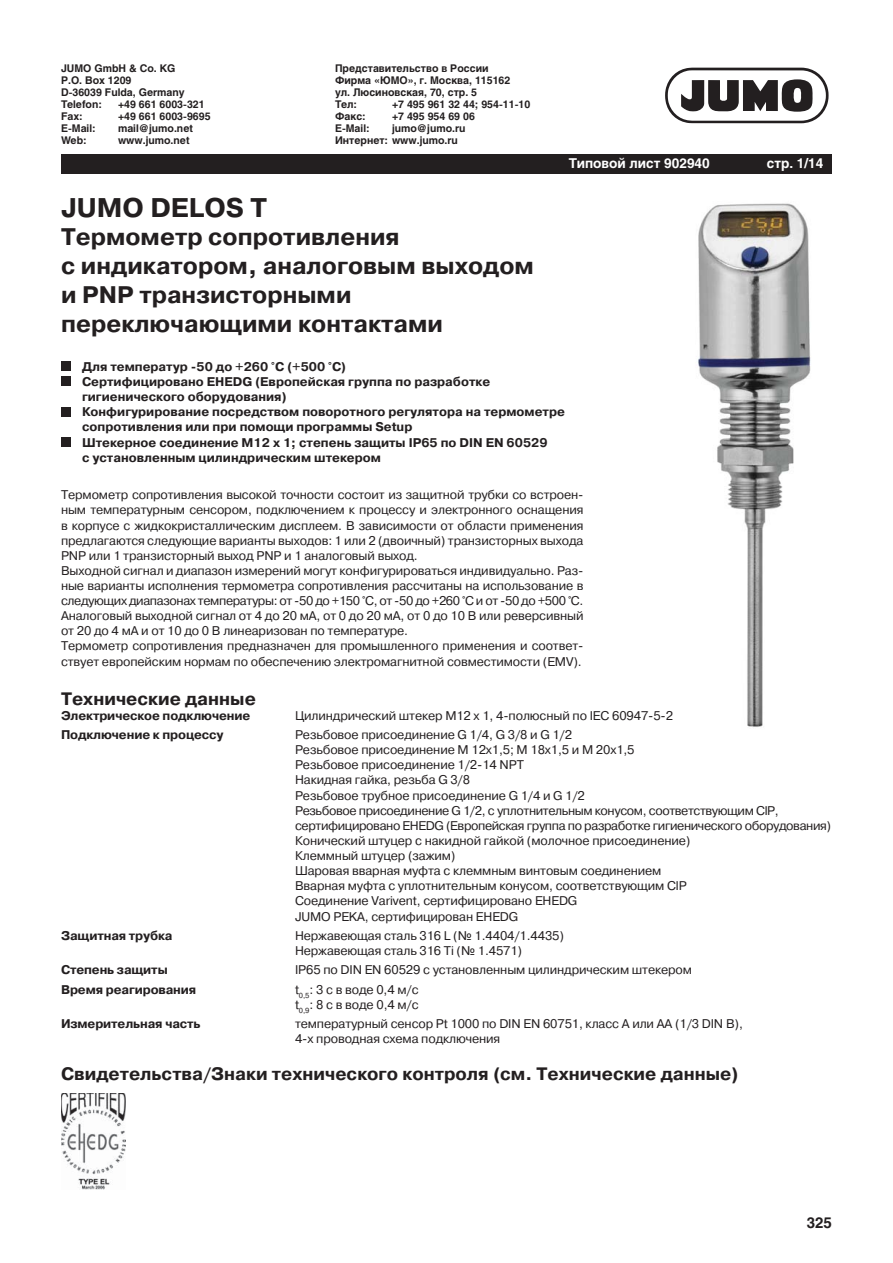
<style>
.page{position:relative;width:893px;height:1263px;background:#fff}
.page>*{position:absolute;margin:0;border:0;box-sizing:border-box;transform-origin:0 0}
.t1{font:700 27px "Pragmatica C";color:#231f20}
.t2{font:700 24px/28.8px "Pragmatica C";color:#231f20}
.t3{font:700 18px "Pragmatica C";color:#231f20}
.t4{font:700 15px "Helios";color:#231f20}
.t5{font:700 13.5px "Helios";color:#fff}
.t6{font:12.6px/15.1px "Pragmatica C";letter-spacing:-.01em;color:#231f20}
.t7{font:700 12.6px/15.1px "Pragmatica C";color:#231f20}
.t8{font:700 10.5px/12px "Helios";color:#231f20}
</style>
<div class="page">
<svg style="left:665px;top:67px;width:164px;height:57px"></svg>
<div style="left:61px;top:154px;width:771px;height:20px;background:#231f20"></div>
<div style="left:61px;top:362px;width:9px;height:9px;background:#231f20"></div>
<div style="left:61px;top:377px;width:9px;height:9px;background:#231f20"></div>
<div style="left:61px;top:407px;width:9px;height:9px;background:#231f20"></div>
<div style="left:61px;top:437px;width:9px;height:9px;background:#231f20"></div>
<img style="left:61px;top:1093px;width:64px;height:96px">
<img style="left:698px;top:203px;width:113px;height:524px">
<p class="t8" style="left:61px;top:63px;width:125px">JUMO GmbH &amp; Co. KG<br>P.O. Box 1209<br>D-36039 Fulda, Germany<br>Telefon:</p>
<p class="t8" style="left:118px;top:99px;width:88px">+49 661 6003-321</p>
<p class="t8" style="left:335px;top:63px;width:177px">Представительство в России<br>Фирма «ЮМО», г. Москва, 115162 ул. Люсиновская, 70, стр. 5<br>Тел:</p>
<p class="t8" style="left:392px;top:99px;width:140px">+7 495 961 32 44; 954-11-10</p>
<p class="t8" style="left:61px;top:111px;width:23px">Fax:</p>
<p class="t8" style="left:118px;top:111px;width:94px">+49 661 6003-9695</p>
<p class="t8" style="left:61px;top:123px;width:36px">E-Mail:</p>
<p class="t8" style="left:118px;top:123px;width:76px">mail@jumo.net</p>
<p class="t8" style="left:61px;top:135px;width:27px">Web:</p>
<p class="t8" style="left:118px;top:135px;width:73px">www.jumo.net</p>
<p class="t8" style="left:335px;top:111px;width:32px">Факс:</p>
<p class="t8" style="left:392px;top:111px;width:84px">+7 495 954 69 06</p>
<p class="t8" style="left:335px;top:123px;width:36px">E-Mail:</p>
<p class="t8" style="left:335px;top:123px;width:132px;text-indent:57px">jumo@jumo.ru<br>Интернет: www.jumo.ru</p>
<p class="t5" style="left:569px;top:158px;width:143px">Типовой лист 902940</p>
<p class="t5" style="left:767px;top:158px;width:58px">стр. 1/14</p>
<h1 class="t1" style="left:61px;top:197px;width:207px">JUMO DELOS T</h1>
<h2 class="t2" style="left:61px;top:225px;width:474px">Термометр сопротивления<br>с индикатором, аналоговым выходом и PNP транзисторными переключающими контактами</h2>
<p class="t7" style="left:82px;top:360px;width:484px">Для температур -50 до +260 °C (+500 °C)<br>Сертифицировано EHEDG (Европейская группа по разработке гигиенического оборудования)<br>Конфигурирование посредством поворотного регулятора на термометре сопротивления или при помощи программы Setup<br>Штекерное соединение M12 x 1; степень защиты IP65 по DIN EN 60529<br>с установленным цилиндрическим штекером</p>
<p class="t6" style="left:61px;top:489px;width:524px">Термометр сопротивления высокой точности состоит из защитной трубки со встроен&shy;ным температурным сенсором, подключением к процессу и электронного оснащения в корпусе с жидкокристаллическим дисплеем. В зависимости от области применения предлагаются следующие варианты выходов: 1 или 2 (двоичный) транзисторных выхода PNP или 1 транзисторный выход PNP и 1 аналоговый выход.<br>Выходной сигнал и диапазон измерений могут конфигурироваться индивидуально. Раз&shy;ные варианты исполнения термометра сопротивления рассчитаны на использование в следующих диапазонах температуры: от -50 до +150 °C, от -50 до +260 °C и от -50 до +500 °C.<br>Аналоговый выходной сигнал от 4 до 20 мА, от 0 до 20 мА, от 0 до 10 В или реверсивный от 20 до 4 мА и от 10 до 0 В линеаризован по температуре.<br>Термометр сопротивления предназначен для промышленного применения и соответ&shy;ствует европейским нормам по обеспечению электромагнитной совместимости (EMV).</p>
<h3 class="t3" style="left:61px;top:692px;width:196px">Технические данные</h3>
<p class="t7" style="left:61px;top:709px;width:191px">Электрическое подключение</p>
<p class="t6" style="left:295px;top:709px;width:380px">Цилиндрический штекер M12 x 1, 4-полюсный по IEC 60947-5-2</p>
<p class="t7" style="left:61px;top:728px;width:164px">Подключение к процессу</p>
<p class="t6" style="left:295px;top:728px;width:538px">Резьбовое присоединение G 1/4, G 3/8 и G 1/2<br>Резьбовое присоединение М 12x1,5; M 18x1,5 и M 20x1,5<br>Резьбовое присоединение 1/2-14 NPT<br>Накидная гайка, резьба G 3/8<br>Резьбовое трубное присоединение G 1/4 и G 1/2<br>Резьбовое присоединение G 1/2, с уплотнительным конусом, соответствующим ClP, сертифицировано EHEDG (Европейская группа по разработке гигиенического оборудования)<br>Конический штуцер с накидной гайкой (молочное присоединение)<br>Клеммный штуцер (зажим)<br>Шаровая вварная муфта с клеммным винтовым соединением<br>Вварная муфта с уплотнительным конусом, соответствующим ClP<br>Соединение Varivent, сертифицировано EHEDG<br>JUMO PEKA, сертифицирован EHEDG</p>
<p class="t7" style="left:61px;top:929px;width:113px">Защитная трубка</p>
<p class="t6" style="left:295px;top:929px;width:271px">Нержавеющая сталь 316 L (№ 1.4404/1.4435)<br>Нержавеющая сталь 316 Ti (№ 1.4571)</p>
<p class="t7" style="left:61px;top:964px;width:108px">Степень защиты</p>
<p class="t6" style="left:295px;top:964px;width:398px">IP65 по DIN EN 60529 с установленным цилиндрическим штекером</p>
<p class="t7" style="left:61px;top:983px;width:137px">Время реагирования</p>
<p class="t6" style="left:295px;top:983px;width:125px">t<sub>0,5</sub>: 3 с в воде 0,4 м/с t<sub>0,9</sub>: 8 с в воде 0,4 м/с</p>
<p class="t7" style="left:61px;top:1018px;width:141px">Измерительная часть</p>
<p class="t6" style="left:295px;top:1018px;width:449px">температурный сенсор Pt 1000 по DIN EN 60751, класс А или АА (1/3 DIN B),<br>4-х проводная схема подключения</p>
<h3 class="t3" style="left:61px;top:1067px;width:679px">Свидетельства/Знаки технического контроля (см. Технические данные)</h3>
<p class="t4" style="left:807px;top:1216px;width:27px">325</p>
</div>
